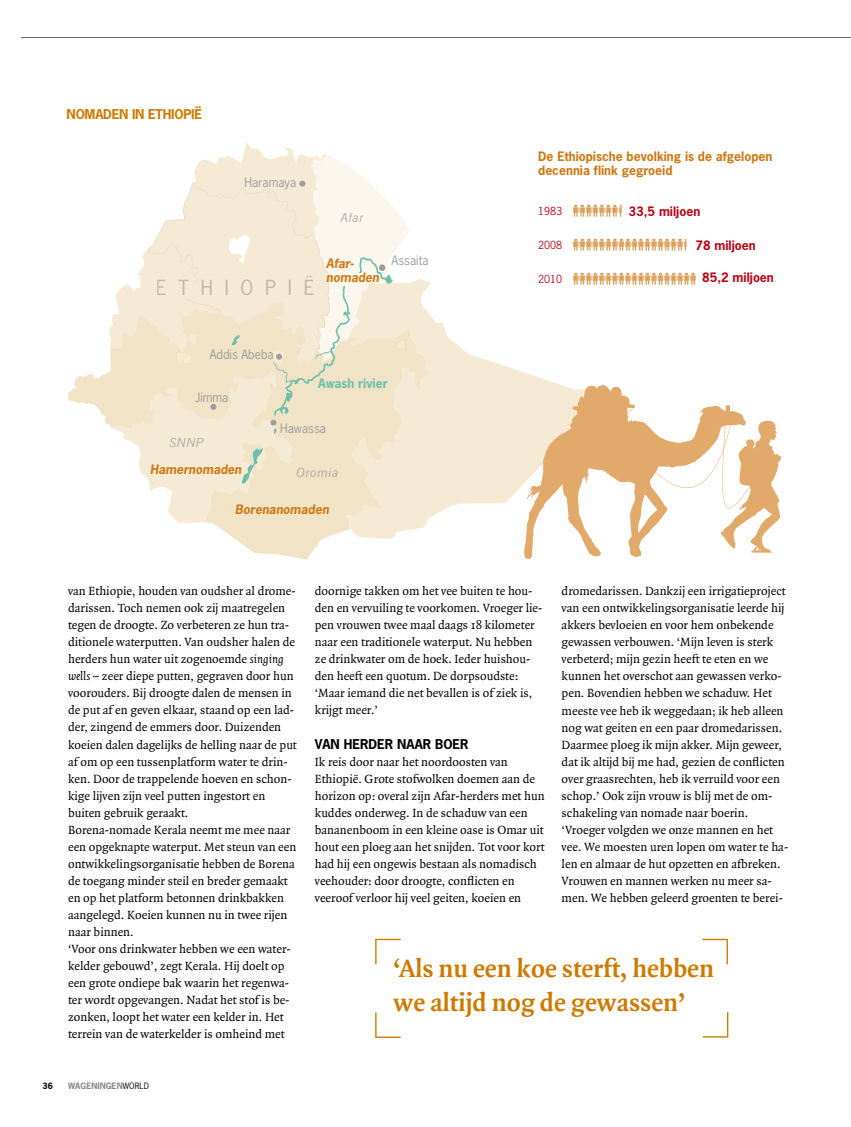
<style>
.page{position:relative;width:851px;height:1127px;background:#fff}
.page>*{position:absolute;margin:0;border:0;box-sizing:border-box;transform-origin:0 0}
.t1{font:700 27px/33.9px "Quadraat OT";color:#cd7b00}
.t2{font:19.65px "News Gothic";letter-spacing:.6em;color:#beb8a7}
.t3{font:12.75px/17px "Quadraat OT";color:#000}
.t4{font:700 12.75px "News Gothic Std";color:#000}
.t5{font:700 12.75px "News Gothic Std";letter-spacing:-.015em;color:#cd7b00}
.t6{font:700 12.3px/14.7px "News Gothic";color:#ce7813}
.t7{font:12.3px "News Gothic";color:#9c9e9f}
.t8{font:italic 700 12.3px/14.7px "News Gothic";color:#ce7813}
.t9{font:700 12.3px "News Gothic";color:#b80718}
.t10{font:700 12.3px "News Gothic";color:#6cbfac}
.t11{font:italic 12px "News Gothic";letter-spacing:.05em;color:#9c9e9f}
.t12{font:10.5px "News Gothic";color:#b80718}
.t13{font:700 8.25px "News Gothic Std";letter-spacing:.01em;color:#87888a}
.t14{font:700 8.25px "News Gothic Std";color:#000}
.s1{font-style:italic}
.s2{font-weight:400;color:#000}
</style>
<div class="page">
<svg style="left:432px;top:318px;width:128px;height:198px;fill:#f5ead3"></svg>
<svg style="left:68px;top:372px;width:357px;height:188px"></svg>
<svg style="left:573px;top:205px;width:48px;height:12px"></svg>
<svg style="left:573px;top:239px;width:113px;height:12px"></svg>
<svg style="left:573px;top:273px;width:122px;height:12px"></svg>
<svg style="left:108px;top:142px;width:324px;height:384px"></svg>
<div style="left:338px;top:273px;width:27px;height:12px;background:#fff9ee"></div>
<svg style="left:524px;top:385px;width:257px;height:174px"></svg>
<svg style="left:375px;top:939px;width:25px;height:25px"></svg>
<svg style="left:375px;top:1012px;width:25px;height:26px"></svg>
<svg style="left:702px;top:939px;width:25px;height:25px"></svg>
<svg style="left:702px;top:1012px;width:26px;height:25px"></svg>
<hr style="left:21px;top:38px;width:829px;height:1px;background:#707172">
<p class="t5" style="left:67px;top:106px;width:137px">NOMADEN IN ETHIOPIË</p>
<p class="t7" style="left:244px;top:175px;width:53px">Haramaya</p>
<p class="t11" style="left:340px;top:210px;width:25px">Afar</p>
<h2 class="t2" style="left:156px;top:275px;width:160px">ETHIOPIË</h2>
<p class="t8" style="left:326px;top:255px;width:54px">Afar&shy;nomaden</p>
<p class="t7" style="left:391px;top:252px;width:39px">Assaita</p>
<p class="t7" style="left:210px;top:346px;width:65px">Addis Abeba</p>
<p class="t7" style="left:195px;top:389px;width:35px">Jimma</p>
<p class="t11" style="left:169px;top:435px;width:36px">SNNP</p>
<p class="t8" style="left:150px;top:461px;width:93px">Hamernomaden</p>
<p class="t10" style="left:318px;top:375px;width:71px">Awash rivier</p>
<p class="t7" style="left:280px;top:421px;width:47px">Hawassa</p>
<p class="t11" style="left:296px;top:466px;width:44px">Oromia</p>
<p class="t8" style="left:235px;top:501px;width:95px">Borenanomaden</p>
<p class="t6" style="left:538px;top:149px;width:236px">De Ethiopische bevolking is de afgelopen decennia flink gegroeid</p>
<p class="t12" style="left:538px;top:204px;width:26px">1983</p>
<p class="t12" style="left:538px;top:239px;width:26px">2008</p>
<p class="t12" style="left:538px;top:272px;width:26px">2010</p>
<p class="t9" style="left:628px;top:203px;width:73px">33,5 miljoen</p>
<p class="t9" style="left:695px;top:237px;width:62px">78 miljoen</p>
<p class="t9" style="left:702px;top:270px;width:73px">85,2 miljoen</p>
<p class="t3" style="left:68px;top:583px;width:230px">van Ethiopie, houden van oudsher al drome&shy;darissen. Toch nemen ook zij maatregelen tegen de droogte. Zo verbeteren ze hun tra&shy;ditionele waterputten. Van oudsher halen de herders hun water uit zogenoemde <span class="s1">singing wells</span> – zeer diepe putten, gegraven door hun voorouders. Bij droogte dalen de mensen in de put af en geven elkaar, staand op een lad&shy;der, zingend de emmers door. Duizenden koeien dalen dagelijks de helling naar de put af om op een tussenplatform water te drin&shy;ken. Door de trappelende hoeven en schon&shy;kige lijven zijn veel putten ingestort en buiten gebruik geraakt.<br>Borena-nomade Kerala neemt me mee naar een opgeknapte waterput. Met steun van een ontwikkelingsorganisatie hebben de Borena de toegang minder steil en breder gemaakt en op het platform betonnen drinkbakken aangelegd. Koeien kunnen nu in twee rijen naar binnen.<br>‘Voor ons drinkwater hebben we een water&shy;kelder gebouwd’, zegt Kerala. Hij doelt op een grote ondiepe bak waarin het regenwa&shy;ter wordt opgevangen. Nadat het stof is be&shy;zonken, loopt het water een kelder in. Het terrein van de waterkelder is omheind met</p>
<p class="t3" style="left:315px;top:583px;width:229px">doornige takken om het vee buiten te hou&shy;den en vervuiling te voorkomen. Vroeger lie&shy;pen vrouwen twee maal daags 18 kilometer naar een traditionele waterput. Nu hebben ze drinkwater om de hoek. Ieder huishou&shy;den heeft een quotum. De dorpsoudste: ‘Maar iemand die net bevallen is of ziek is, krijgt meer.’</p>
<p class="t3" style="left:561px;top:583px;width:228px">dromedarissen. Dankzij een irrigatieproject van een ontwikkelingsorganisatie leerde hij akkers bevloeien en voor hem onbekende gewassen verbouwen. ‘Mijn leven is sterk verbeterd; mijn gezin heeft te eten en we kunnen het overschot aan gewassen verko&shy;pen. Bovendien hebben we schaduw. Het meeste vee heb ik weggedaan; ik heb alleen nog wat geiten en een paar dromedarissen.<br>Daarmee ploeg ik mijn akker. Mijn geweer, dat ik altijd bij me had, gezien de conflicten over graasrechten, heb ik verruild voor een schop.’ Ook zijn vrouw is blij met de om&shy;schakeling van nomade naar boerin. ‘Vroeger volgden we onze mannen en het vee. We moesten uren lopen om water te ha&shy;len en almaar de hut opzetten en afbreken.<br>Vrouwen en mannen werken nu meer sa&shy;men. We hebben geleerd groenten te berei-</p>
<p class="t4" style="left:315px;top:735px;width:155px">VAN HERDER NAAR BOER</p>
<p class="t3" style="left:315px;top:753px;width:231px">Ik reis door naar het noordoosten van Ethiopië. Grote stofwolken doemen aan de horizon op: overal zijn Afar-herders met hun kuddes onderweg. In de schaduw van een bananenboom in een kleine oase is Omar uit hout een ploeg aan het snijden. Tot voor kort had hij een ongewis bestaan als nomadisch veehouder: door droogte, conflicten en veeroof verloor hij veel geiten, koeien en</p>
<h1 class="t1" style="left:393px;top:952px;width:322px">‘Als nu een koe sterft, hebben we altijd nog de gewassen’</h1>
<p class="t14" style="left:43px;top:1080px;width:12px">36</p>
<p class="t13" style="left:68px;top:1080px;width:82px">WAGENINGEN<span class="s2">WORLD</span></p>
</div>
